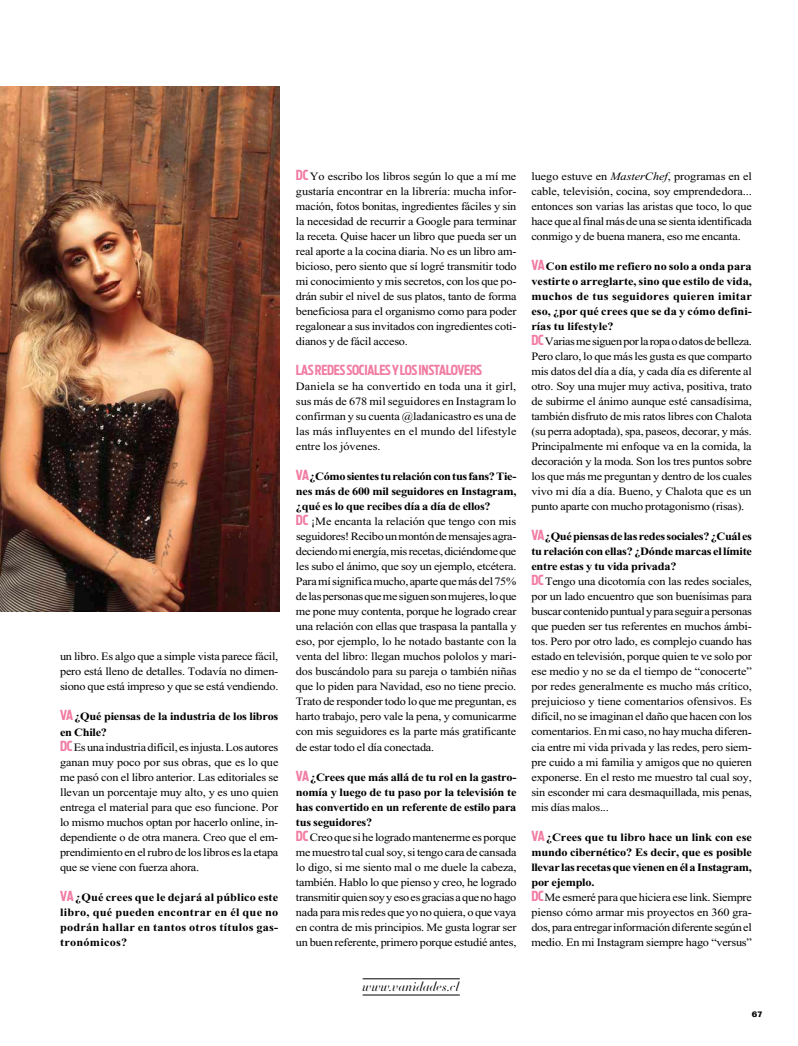
<style>
.page{position:relative;width:798px;height:1046px;background:#fff}
.page>*{position:absolute;margin:0;border:0;box-sizing:border-box;transform-origin:0 0}
.t1{font:700 13.75px "Antenna Extra Cond";letter-spacing:-.02em;color:#f17ca2}
.t2{font:12.75px "Didot HTF L96 Light Ital";letter-spacing:.04em;color:#000}
.t3{font:11.25px/15px "Times New Roman";letter-spacing:-.02em;color:#000;scale:1.09 1}
.t4{font:700 11.25px/15px "Times New Roman";letter-spacing:.02em;color:#000;text-align:justify;scale:1.09 1}
.t5{font:700 8.12px "Folio";color:#000}
.s1{font-family:"Antenna Extra Cond";font-weight:700;font-size:13.75px;color:#f17ca2}
.s2{font-weight:700}
.s3{font-family:"Antenna Extra Cond";font-size:13.75px;color:#f17ca2}
.s4{font-style:italic}
</style>
<div class="page">
<hr style="left:362px;top:994px;width:97px;height:1px;background:#000">
<hr style="left:362px;top:978px;width:97px;height:1px;background:#000">
<img style="left:0;top:87px;width:280px;height:524px">
<p class="t3" style="left:60px;top:649px;width:202px;text-align:justify">un libro. Es algo que a simple vista parece fácil, pero está lleno de detalles. Todavía no dimen&shy;siono que está impreso y que se está vendiendo.</p>
<p class="t3" style="left:60px;top:709px;width:202px"><span class="s1">VA</span> <span class="s2">¿Qué piensas de la industria de los libros en Chile?<br></span><span class="s1">DC</span>Es una industria difícil, es injusta. Los autores ganan muy poco por sus obras, que es lo que me pasó con el libro anterior. Las editoriales se llevan un porcentaje muy alto, y es uno quien entrega el material para que eso funcione. Por lo mismo muchos optan por hacerlo online, in&shy;dependiente o de otra manera. Creo que el em&shy;prendimiento en el rubro de los libros es la etapa que se viene con fuerza ahora.</p>
<p class="t4" style="left:60px;top:889px;width:202px"><span class="s3">VA</span> ¿Qué crees que le dejará al público este libro, qué pueden encontrar en él que no podrán hallar en tantos otros títulos gas&shy;tronómicos?</p>
<p class="t3" style="left:296px;top:169px;width:204px;text-align:justify"><span class="s1">DC</span>Yo escribo los libros según lo que a mí me gustaría encontrar en la librería: mucha infor&shy;mación, fotos bonitas, ingredientes fáciles y sin la necesidad de recurrir a Google para terminar la receta. Quise hacer un libro que pueda ser un real aporte a la cocina diaria. No es un libro am&shy;bicioso, pero siento que sí logré transmitir todo mi conocimiento y mis secretos, con los que po&shy;drán subir el nivel de sus platos, tanto de forma beneficiosa para el organismo como para poder regalonear a sus invitados con ingredientes coti&shy;dianos y de fácil acceso.</p>
<p class="t1" style="left:296px;top:362px;width:188px">LAS REDES SOCIALES Y LOS INSTALOVERS</p>
<p class="t3" style="left:296px;top:379px;width:204px;text-align:justify">Daniela se ha convertido en toda una it girl, sus más de 678 mil seguidores en Instagram lo confirman y su cuenta @ladanicastro es una de las más influyentes en el mundo del lifestyle entre los jóvenes.</p>
<p class="t3" style="left:296px;top:469px;width:204px"><span class="s1">VA</span> <span class="s2">¿Cómo sientes tu relación con tus fans? Tie&shy;nes más de 600 mil seguidores en Instagram, ¿qué es lo que recibes día a día de ellos?<br></span><span class="s1">DC</span> ¡Me encanta la relación que tengo con mis seguidores! Recibo un montón de mensajes agra&shy;deciendo mi energía, mis recetas, diciéndome que les subo el ánimo, que soy un ejemplo, etcétera.<br>Para mí significa mucho, aparte que más del 75% de las personas que me siguen son mujeres, lo que me pone muy contenta, porque he logrado crear una relación con ellas que traspasa la pantalla y eso, por ejemplo, lo he notado bastante con la venta del libro: llegan muchos pololos y mari&shy;dos buscándolo para su pareja o también niñas que lo piden para Navidad, eso no tiene precio.<br>Trato de responder todo lo que me preguntan, es harto trabajo, pero vale la pena, y comunicarme con mis seguidores es la parte más gratificante de estar todo el día conectada.</p>
<p class="t3" style="left:296px;top:769px;width:204px"><span class="s1">VA</span> <span class="s2">¿Crees que más allá de tu rol en la gastro&shy;nomía y luego de tu paso por la televisión te has convertido en un referente de estilo para tus seguidores?<br></span><span class="s1">DC</span> Creo que si he logrado mantenerme es porque me muestro tal cual soy, si tengo cara de cansada lo digo, si me siento mal o me duele la cabeza, también. Hablo lo que pienso y creo, he logrado transmitir quien soy y eso es gracias a que no hago nada para mis redes que yo no quiera, o que vaya en contra de mis principios. Me gusta lograr ser un buen referente, primero porque estudié antes,</p>
<p class="t2" style="left:362px;top:978px;width:98px">www.vanidades.cl</p>
<p class="t3" style="left:531px;top:169px;width:204px;text-align:justify">luego estuve en <span class="s4">MasterChef</span>, programas en el cable, televisión, cocina, soy emprendedora... entonces son varias las aristas que toco, lo que hace que al final más de una se sienta identificada conmigo y de buena manera, eso me encanta.</p>
<p class="t3" style="left:531px;top:259px;width:204px"><span class="s1">VA</span><span class="s2">Con estilo me refiero no solo a onda para vestirte o arreglarte, sino que estilo de vida, muchos de tus seguidores quieren imitar eso, ¿por qué crees que se da y cómo defini&shy;rías tu lifestyle?<br></span><span class="s1">DC</span>Varias me siguen por la ropa o datos de belleza.<br>Pero claro, lo que más les gusta es que comparto mis datos del día a día, y cada día es diferente al otro. Soy una mujer muy activa, positiva, trato de subirme el ánimo aunque esté cansadísima, también disfruto de mis ratos libres con Chalota (su perra adoptada), spa, paseos, decorar, y más.<br>Principalmente mi enfoque va en la comida, la decoración y la moda. Son los tres puntos sobre los que más me preguntan y dentro de los cuales vivo mi día a día. Bueno, y Chalota que es un punto aparte con mucho protagonismo (risas).</p>
<p class="t3" style="left:531px;top:529px;width:204px"><span class="s1">VA</span> <span class="s2">¿Qué piensas de las redes sociales? ¿Cuál es tu relación con ellas? ¿Dónde marcas el límite entre estas y tu vida privada?<br></span><span class="s1">DC</span>Tengo una dicotomía con las redes sociales, por un lado encuentro que son buenísimas para buscar contenido puntual y para seguir a personas que pueden ser tus referentes en muchos ámbi&shy;tos. Pero por otro lado, es complejo cuando has estado en televisión, porque quien te ve solo por ese medio y no se da el tiempo de “conocerte” por redes generalmente es mucho más crítico, prejuicioso y tiene comentarios ofensivos. Es difícil, no se imaginan el daño que hacen con los comentarios. En mi caso, no hay mucha diferen&shy;cia entre mi vida privada y las redes, pero siem&shy;pre cuido a mi familia y amigos que no quieren exponerse. En el resto me muestro tal cual soy, sin esconder mi cara desmaquillada, mis penas, mis días malos...</p>
<p class="t3" style="left:531px;top:829px;width:204px"><span class="s1">VA</span> <span class="s2">¿Crees que tu libro hace un link con ese mundo cibernético? Es decir, que es posible llevar las recetas que vienen en él a Instagram, por ejemplo.<br></span><span class="s1">DC</span>Me esmeré para que hiciera ese link. Siempre pienso cómo armar mis proyectos en 360 gra&shy;dos, para entregar información diferente según el medio. En mi Instagram siempre hago “versus”</p>
<p class="t5" style="left:751px;top:1009px;width:12px">67</p>
</div>
